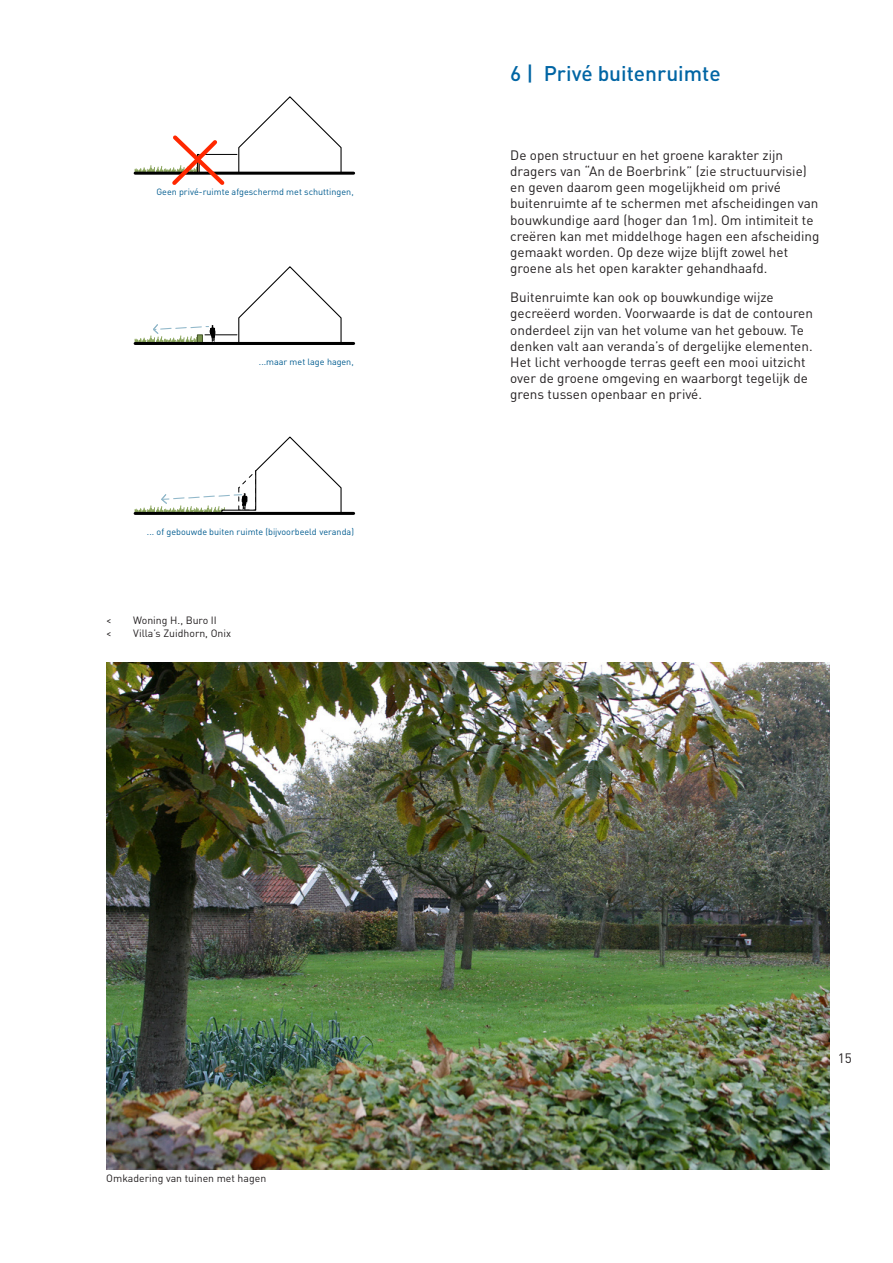
<style>
.page{position:relative;width:893px;height:1263px;background:#fff}
.page>*{position:absolute;margin:0;border:0;box-sizing:border-box;transform-origin:0 0}
._1__titel{font:500 21px "DIN";color:#0065a4}
.t1{font:13.5px/16.2px "DIN";color:#231f20}
._3__bijschrift_afbee{font:10.5px "DIN";color:#231f20}
.t2{font:9px "DIN";color:#005c90}
</style>
<div class="page">
<hr style="left:135px;top:512px;width:219px;height:3px;background:#000">
<svg style="left:238px;top:96px;width:104px;height:76px"></svg>
<hr style="left:135px;top:172px;width:219px;height:3px;background:#000">
<hr style="left:201px;top:154px;width:36px;height:1px;background:#000">
<svg style="left:135px;top:135px;width:93px;height:50px"></svg>
<svg style="left:238px;top:266px;width:104px;height:76px"></svg>
<hr style="left:135px;top:342px;width:219px;height:3px;background:#000">
<hr style="left:205px;top:335px;width:32px;height:1px;background:#000">
<svg style="left:135px;top:324px;width:80px;height:18px"></svg>
<svg style="left:135px;top:436px;width:207px;height:76px"></svg>
<img style="left:106px;top:663px;width:723px;height:506px">
<p class="t2" style="left:156px;top:186px;width:199px">Geen privé-ruimte afgeschermd met schuttingen,</p>
<p class="t2" style="left:259px;top:356px;width:96px">...maar met lage hagen,</p>
<p class="t2" style="left:147px;top:526px;width:209px">... of gebouwde buiten ruimte (bijvoorbeeld veranda)</p>
<p class="_3__bijschrift_afbee" style="left:106px;top:614px;width:7px">&lt;</p>
<p class="_3__bijschrift_afbee" style="left:133px;top:614px;width:85px">Woning H., Buro II</p>
<p class="_3__bijschrift_afbee" style="left:106px;top:627px;width:7px">&lt;</p>
<p class="_3__bijschrift_afbee" style="left:133px;top:627px;width:99px">Villa’s Zuidhorn, Onix</p>
<p class="_1__titel" style="left:510px;top:60px;width:212px">6 | Privé buitenruimte</p>
<p class="t1" style="left:510px;top:147px;width:311px">De open structuur en het groene karakter zijn dragers van “An de Boerbrink” (zie structuurvisie) en geven daarom geen mogelijkheid om privé buitenruimte af te schermen met afscheidingen van bouwkundige aard (hoger dan 1m). Om intimiteit te creëren kan met middelhoge hagen een afscheiding gemaakt worden. Op deze wijze blijft zowel het groene als het open karakter gehandhaafd.</p>
<p class="t1" style="left:510px;top:289px;width:304px">Buitenruimte kan ook op bouwkundige wijze gecreëerd worden. Voorwaarde is dat de contouren onderdeel zijn van het volume van het gebouw. Te denken valt aan veranda’s of dergelijke elementen.<br>Het licht verhoogde terras geeft een mooi uitzicht over de groene omgeving en waarborgt tegelijk de grens tussen openbaar en privé.</p>
<p class="_3__bijschrift_afbee" style="left:106px;top:1172px;width:161px">Omkadering van tuinen met hagen</p>
<p class="t1" style="left:838px;top:1050px;width:16px">15</p>
</div>
